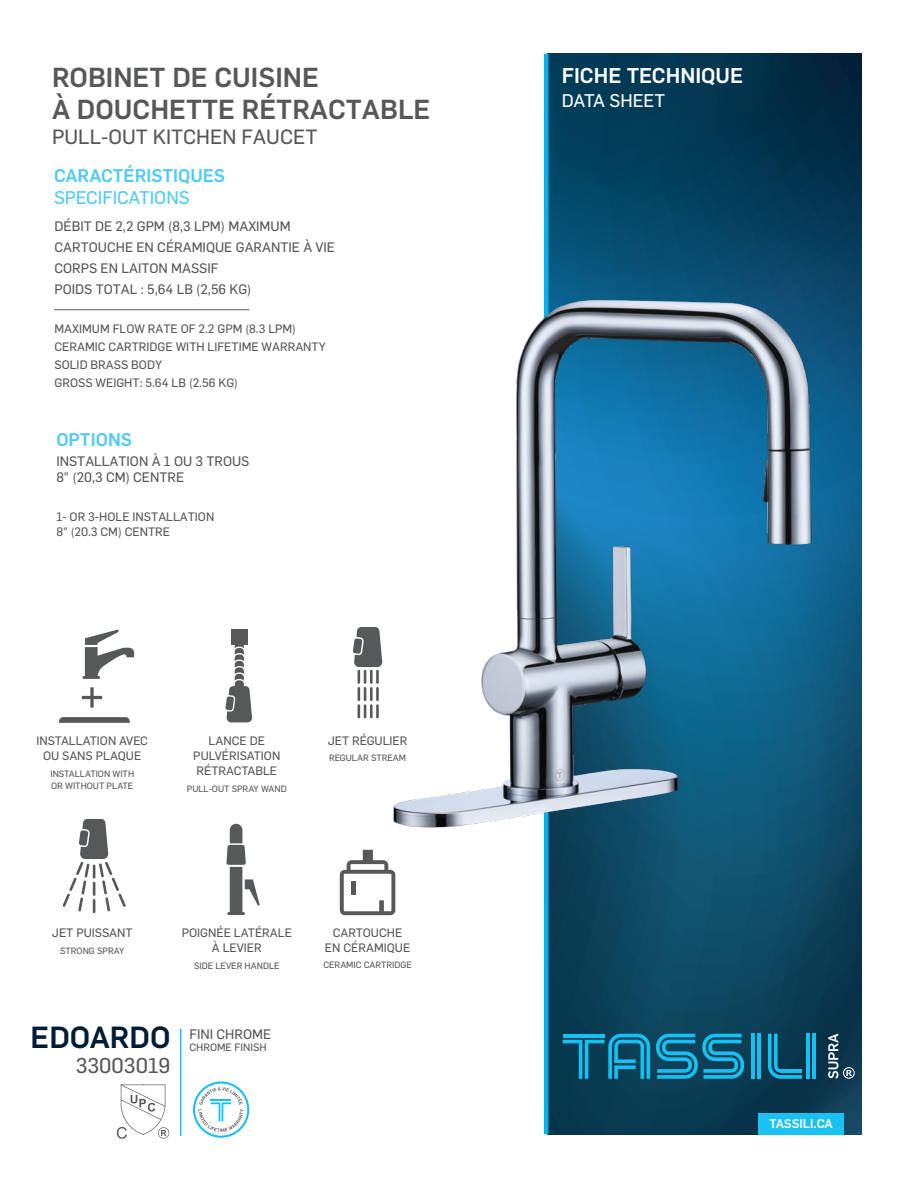
<style>
.page{position:relative;width:918px;height:1188px;background:#fff}
.page>*{position:absolute;margin:0;border:0;box-sizing:border-box;transform-origin:0 0}
.t1{font:500 30px "Flama";color:#001d34}
.t2{font:500 27px/32.4px "Flama";color:#57585a}
.t3{font:500 21px "Flama";color:#fff}
.t4{font:21px "Flama Basic";color:#57585a}
.t5{font:20.25px "Flama Basic";color:#57585a}
.t6{font:500 18px "Flama";color:#51caf5}
.t7{font:18px "Flama Basic";color:#51caf5}
.t8{font:18px "Flama Basic";color:#fff}
.t9{font:13.5px/21px "Flama Basic";color:#57585a}
.t10{font:500 12.45px "Flama";letter-spacing:-.005em;color:#fff}
.t11{font:12px/15px "Flama Basic";color:#57585a;text-align:center}
.t12{font:10.5px "Flama Basic";color:#57585a}
.t13{font:9px/12px "Flama Basic";color:#57585a}
</style>
<div class="page">
<svg style="left:548px;top:54px;width:314px;height:1080px;background:#073f5a"></svg>
<hr style="left:544px;top:54px;width:4px;height:1080px;background:#00b3ef">
<hr style="left:751px;top:1034px;width:4px;height:45px;background:#15c0f2">
<hr style="left:757px;top:1034px;width:4px;height:45px;background:#15c0f2">
<hr style="left:806px;top:1034px;width:4px;height:45px;background:#15c0f2">
<hr style="left:812px;top:1034px;width:4px;height:45px;background:#15c0f2">
<svg style="left:768px;top:1034px;width:34px;height:45px;background:#0c6281"></svg>
<svg style="left:563px;top:1034px;width:87px;height:45px;background:#0d6d8e"></svg>
<svg style="left:656px;top:1034px;width:88px;height:45px;background:#0f7a9e"></svg>
<svg style="left:828px;top:1034px;width:27px;height:45px"></svg>
<div style="left:758px;top:1113px;width:85px;height:21px;background:#1ac1f3"></div>
<hr style="left:54px;top:309px;width:195px;height:1px;background:#57585a">
<svg style="left:193px;top:1081px;width:56px;height:57px"></svg>
<hr style="left:180px;top:1029px;width:2px;height:107px;background:#15c0f2">
<img style="left:358px;top:270px;width:493px;height:618px">
<div style="left:231px;top:629px;width:17px;height:15px;background:#57585a"></div>
<svg style="left:225px;top:644px;width:27px;height:78px"></svg>
<svg style="left:82px;top:629px;width:52px;height:50px"></svg>
<svg style="left:82px;top:687px;width:20px;height:21px"></svg>
<svg style="left:59px;top:717px;width:71px;height:6px"></svg>
<svg style="left:340px;top:850px;width:55px;height:65px"></svg>
<div style="left:351px;top:881px;width:5px;height:13px;background:#57585a"></div>
<svg style="left:63px;top:819px;width:63px;height:94px"></svg>
<svg style="left:353px;top:627px;width:29px;height:91px"></svg>
<hr style="left:370px;top:670px;width:3px;height:14px;background:#57585a">
<hr style="left:370px;top:687px;width:3px;height:14px;background:#57585a">
<hr style="left:370px;top:704px;width:3px;height:14px;background:#57585a">
<hr style="left:376px;top:670px;width:3px;height:14px;background:#57585a">
<hr style="left:376px;top:687px;width:3px;height:14px;background:#57585a">
<hr style="left:376px;top:704px;width:3px;height:14px;background:#57585a">
<svg style="left:245px;top:879px;width:15px;height:26px"></svg>
<hr style="left:227px;top:912px;width:18px;height:3px;background:#57585a">
<svg style="left:226px;top:824px;width:20px;height:41px"></svg>
<svg style="left:117px;top:1085px;width:52px;height:54px"></svg>
<h2 class="t2" style="left:52px;top:59px;width:380px">ROBINET DE CUISINE<br>À DOUCHETTE RÉTRACTABLE</h2>
<h3 class="t5" style="left:52px;top:122px;width:267px">PULL-OUT KITCHEN FAUCET</h3>
<h3 class="t6" style="left:54px;top:163px;width:173px">CARACTÉRISTIQUES</h3>
<h3 class="t7" style="left:54px;top:185px;width:137px">SPECIFICATIONS</h3>
<p class="t9" style="left:55px;top:215px;width:282px">DÉBIT DE 2,2 GPM (8,3 LPM) MAXIMUM<br>CARTOUCHE EN CÉRAMIQUE GARANTIE À VIE<br>CORPS EN LAITON MASSIF<br>POIDS TOTAL : 5,64 LB (2,56 KG)</p>
<p class="t11" style="left:55px;top:319px;width:273px;line-height:18px;text-align:left">MAXIMUM FLOW RATE OF 2.2 GPM (8.3 LPM)<br>CERAMIC CARTRIDGE WITH LIFETIME WARRANTY<br>SOLID BRASS BODY<br>GROSS WEIGHT: 5.64 LB (2.56 KG)</p>
<h3 class="t6" style="left:56px;top:427px;width:77px">OPTIONS</h3>
<p class="t9" style="left:56px;top:452px;width:195px;line-height:16.5px">INSTALLATION À 1 OU 3 TROUS<br>8" (20,3 CM) CENTRE</p>
<p class="t11" style="left:56px;top:509px;width:160px;text-align:left">1- OR 3-HOLE INSTALLATION<br>8" (20.3 CM) CENTRE</p>
<p class="t11" style="left:37px;top:733px;width:113px">INSTALLATION AVEC<br>OU SANS PLAQUE</p>
<p class="t13" style="left:50px;top:767px;width:85px">INSTALLATION WITH<br>OR WITHOUT PLATE</p>
<p class="t11" style="left:193px;top:733px;width:89px">LANCE DE<br>PULVÉRISATION<br>RÉTRACTABLE</p>
<p class="t13" style="left:187px;top:782px;width:101px">PULL-OUT SPRAY WAND</p>
<p class="t11" style="left:328px;top:732px;width:81px">JET RÉGULIER</p>
<p class="t13" style="left:329px;top:752px;width:79px">REGULAR STREAM</p>
<p class="t11" style="left:52px;top:925px;width:82px">JET PUISSANT</p>
<p class="t13" style="left:60px;top:944px;width:66px">STRONG SPRAY</p>
<p class="t11" style="left:182px;top:925px;width:112px">POIGNÉE LATÉRALE<br>À LEVIER</p>
<p class="t13" style="left:194px;top:959px;width:87px">SIDE LEVER HANDLE</p>
<h1 class="t1" style="left:31px;top:1016px;width:141px">EDOARDO</h1>
<p class="t9" style="left:189px;top:1023px;width:83px">FINI CHROME</p>
<p class="t12" style="left:189px;top:1040px;width:79px">CHROME FINISH</p>
<h3 class="t4" style="left:76px;top:1050px;width:96px">33003019</h3>
<p class="t11" style="left:325px;top:924px;width:87px">CARTOUCHE<br>EN CÉRAMIQUE</p>
<p class="t13" style="left:323px;top:959px;width:90px">CERAMIC CARTRIDGE</p>
<h3 class="t3" style="left:562px;top:60px;width:183px">FICHE TECHNIQUE</h3>
<h3 class="t8" style="left:562px;top:88px;width:105px">DATA SHEET</h3>
<p class="t10" style="left:769px;top:1115px;width:65px">TASSILI.CA</p>
</div>
